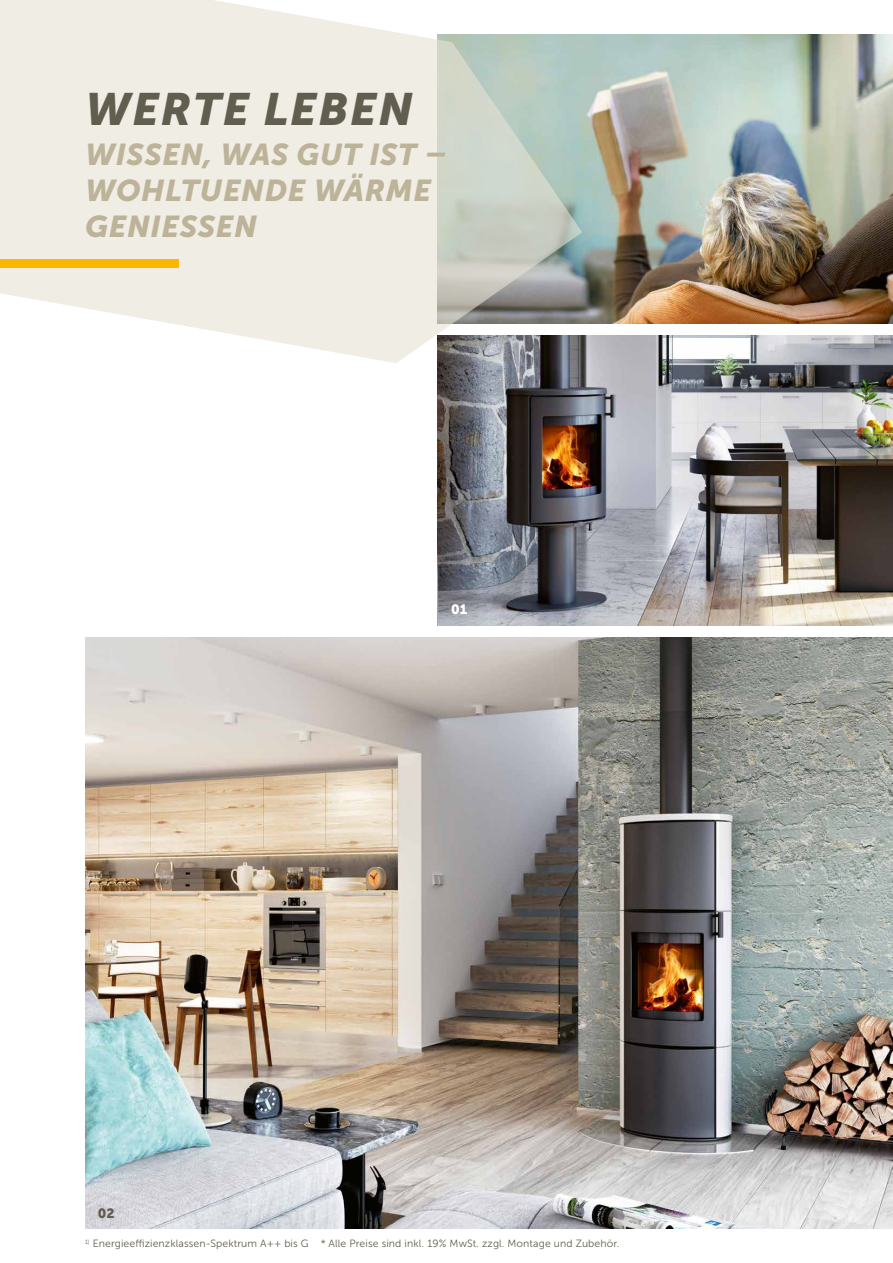
<style>
.page{position:relative;width:893px;height:1263px;background:#fff}
.page>*{position:absolute;margin:0;border:0;box-sizing:border-box;transform-origin:0 0}
.t1{font:italic 45px "Museo Sans 900";letter-spacing:.04em;color:#615d4f}
.t2{font:italic 30px/36px "Museo Sans 900";letter-spacing:.02em;color:#bcb399}
.t3{font:13.5px "Museo Sans 900";color:#fff}
.t4{font:13.5px "Museo Sans 900";color:#615d4f}
.t5{font:10.5px "Museo Sans 300";letter-spacing:.01em;color:#615d4f}
</style>
<div class="page">
<img style="left:85px;top:638px;width:808px;height:591px">
<img style="left:438px;top:336px;width:455px;height:289px">
<img style="left:582px;top:34px;width:311px;height:289px">
<svg style="left:0;top:0;width:582px;height:363px;background:#e4e4dd"></svg>
<div style="left:0;top:259px;width:179px;height:9px;background:#fbb600"></div>
<h1 class="t1" style="left:85px;top:84px;width:329px">WERTE LEBEN</h1>
<h2 class="t2" style="left:85px;top:137px;width:364px">WISSEN, WAS GUT IST –<br>WOHLTUENDE WÄRME<br>GENIESSEN</h2>
<p class="t4" style="left:98px;top:1205px;width:18px">02</p>
<p class="t3" style="left:451px;top:602px;width:18px">01</p>
<p class="t5" style="left:85px;top:1238px;width:536px"><sup>1)</sup> Energieeffizienzklassen-Spektrum A++ bis G * Alle Preise sind inkl. 19 % MwSt. zzgl. Montage und Zubehör.</p>
</div>
